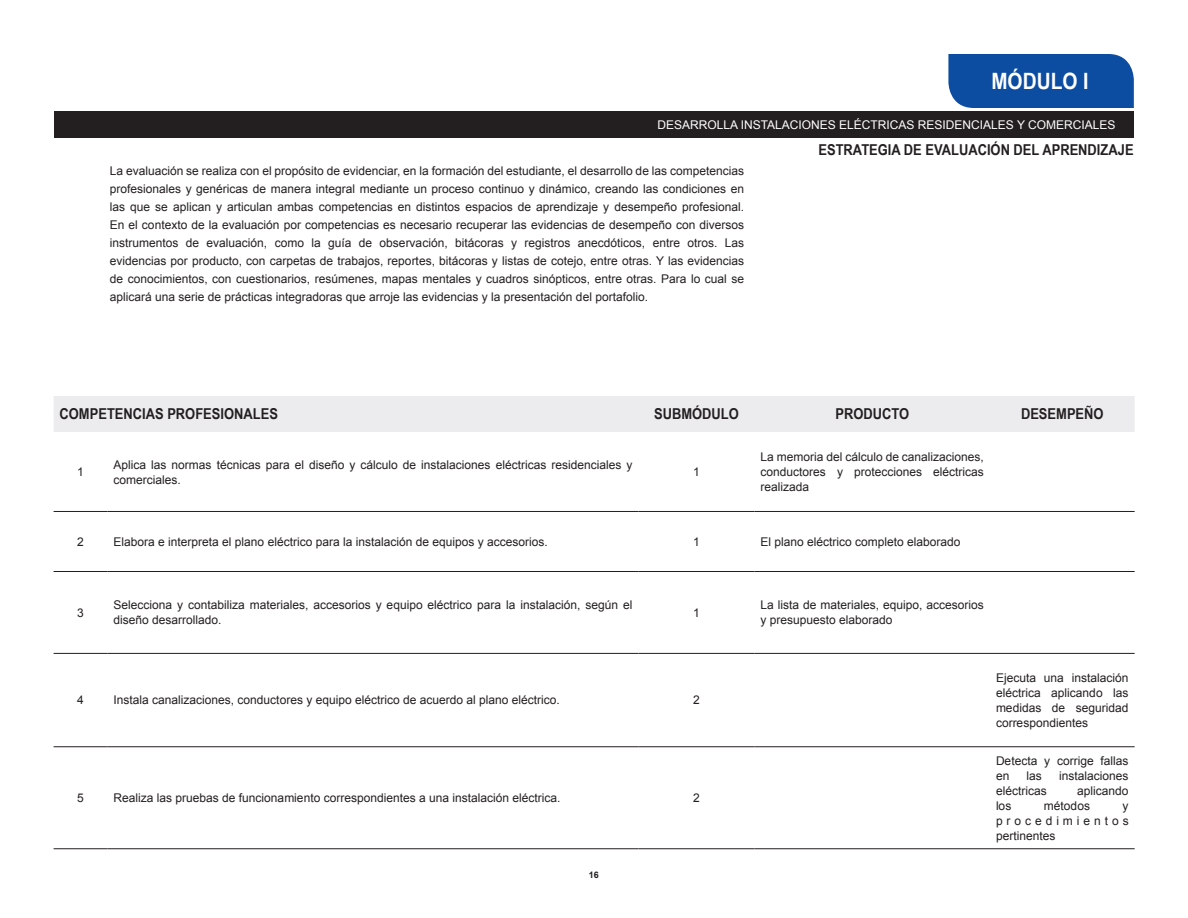
<style>
.page{position:relative;width:1188px;height:918px;background:#fff}
.page>*{position:absolute;margin:0;border:0;box-sizing:border-box;transform-origin:0 0}
.t1{font:700 22.5px "Arial Narrow";color:#fff;scale:1.05 1}
.t2{font:700 15px "Arial Narrow";color:#231f20;scale:1.05 1}
.t3{font:12px/15px "Arial";color:#231f20}
.t4{font:12px "Arial";color:#fff}
.t5{font:700 9px "Arial";color:#231f20}
</style>
<div class="page">
<div style="left:54px;top:396px;width:1081px;height:36px;background:#ececee"></div>
<hr style="left:54px;top:511px;width:54px;height:1px;background:#231f20">
<hr style="left:108px;top:511px;width:530px;height:1px;background:#231f20">
<hr style="left:638px;top:511px;width:117px;height:1px;background:#231f20">
<hr style="left:755px;top:511px;width:235px;height:1px;background:#231f20">
<hr style="left:990px;top:511px;width:145px;height:1px;background:#231f20">
<hr style="left:54px;top:571px;width:54px;height:1px;background:#231f20">
<hr style="left:108px;top:571px;width:530px;height:1px;background:#231f20">
<hr style="left:638px;top:571px;width:117px;height:1px;background:#231f20">
<hr style="left:755px;top:571px;width:235px;height:1px;background:#231f20">
<hr style="left:990px;top:571px;width:145px;height:1px;background:#231f20">
<hr style="left:54px;top:653px;width:54px;height:1px;background:#231f20">
<hr style="left:108px;top:653px;width:530px;height:1px;background:#231f20">
<hr style="left:638px;top:653px;width:117px;height:1px;background:#231f20">
<hr style="left:755px;top:653px;width:235px;height:1px;background:#231f20">
<hr style="left:990px;top:653px;width:145px;height:1px;background:#231f20">
<hr style="left:54px;top:746px;width:54px;height:1px;background:#231f20">
<hr style="left:108px;top:746px;width:530px;height:1px;background:#231f20">
<hr style="left:638px;top:746px;width:117px;height:1px;background:#231f20">
<hr style="left:755px;top:746px;width:235px;height:1px;background:#231f20">
<hr style="left:990px;top:746px;width:145px;height:1px;background:#231f20">
<hr style="left:54px;top:848px;width:54px;height:1px;background:#231f20">
<hr style="left:108px;top:848px;width:530px;height:1px;background:#231f20">
<hr style="left:638px;top:848px;width:117px;height:1px;background:#231f20">
<hr style="left:755px;top:848px;width:235px;height:1px;background:#231f20">
<hr style="left:990px;top:848px;width:145px;height:1px;background:#231f20">
<div style="left:54px;top:111px;width:1080px;height:26px;background:#231f20"></div>
<div style="left:948px;top:54px;width:186px;height:54px;background:#0d4da1"></div>
<p class="t1" style="left:991px;top:64px;width:94px">MÓDULO I</p>
<p class="t4" style="left:657px;top:117px;width:460px">DESARROLLA INSTALACIONES ELÉCTRICAS RESIDENCIALES Y COMERCIALES</p>
<p class="t3" style="left:110px;top:162px;width:636px;line-height:18px;text-align:justify">La evaluación se realiza con el propósito de evidenciar, en la formación del estudiante, el desarrollo de las competencias profesionales y genéricas de manera integral mediante un proceso continuo y dinámico, creando las condiciones en las que se aplican y articulan ambas competencias en distintos espacios de aprendizaje y desempeño profesional.<br>En el contexto de la evaluación por competencias es necesario recuperar las evidencias de desempeño con diversos instrumentos de evaluación, como la guía de observación, bitácoras y registros anecdóticos, entre otros. Las evidencias por producto, con carpetas de trabajos, reportes, bitácoras y listas de cotejo, entre otras. Y las evidencias de conocimientos, con cuestionarios, resúmenes, mapas mentales y cuadros sinópticos, entre otras. Para lo cual se aplicará una serie de prácticas integradoras que arroje las evidencias y la presentación del portafolio.</p>
<p class="t2" style="left:818px;top:138px;width:302px">ESTRATEGIA DE EVALUACIÓN DEL APRENDIZAJE</p>
<p class="t2" style="left:60px;top:403px;width:209px">COMPETENCIAS PROFESIONALES</p>
<p class="t2" style="left:654px;top:403px;width:82px">SUBMÓDULO</p>
<p class="t2" style="left:835px;top:403px;width:72px">PRODUCTO</p>
<p class="t2" style="left:1021px;top:403px;width:80px">DESEMPEÑO</p>
<p class="t3" style="left:77px;top:465px;width:8px">1</p>
<p class="t3" style="left:114px;top:457px;width:520px">Aplica las normas técnicas para el diseño y cálculo de instalaciones eléctricas residenciales y comerciales.</p>
<p class="t3" style="left:693px;top:465px;width:8px">1</p>
<p class="t3" style="left:761px;top:450px;width:225px;text-align:justify">La memoria del cálculo de canalizaciones, conductores y protecciones eléctricas realizada</p>
<p class="t3" style="left:77px;top:534px;width:8px">2</p>
<p class="t3" style="left:114px;top:534px;width:436px">Elabora e interpreta el plano eléctrico para la instalación de equipos y accesorios.</p>
<p class="t3" style="left:693px;top:534px;width:8px">1</p>
<p class="t3" style="left:761px;top:534px;width:202px">El plano eléctrico completo elaborado</p>
<p class="t3" style="left:77px;top:605px;width:8px">3</p>
<p class="t3" style="left:114px;top:598px;width:520px">Selecciona y contabiliza materiales, accesorios y equipo eléctrico para la instalación, según el diseño desarrollado.</p>
<p class="t3" style="left:693px;top:605px;width:8px">1</p>
<p class="t3" style="left:761px;top:598px;width:225px">La lista de materiales, equipo, accesorios y presupuesto elaborado</p>
<p class="t3" style="left:77px;top:693px;width:8px">4</p>
<p class="t3" style="left:114px;top:693px;width:448px">Instala canalizaciones, conductores y equipo eléctrico de acuerdo al plano eléctrico.</p>
<p class="t3" style="left:693px;top:693px;width:8px">2</p>
<p class="t3" style="left:77px;top:791px;width:8px">5</p>
<p class="t3" style="left:114px;top:791px;width:448px">Realiza las pruebas de funcionamiento correspondientes a una instalación eléctrica.</p>
<p class="t3" style="left:693px;top:791px;width:8px">2</p>
<p class="t5" style="left:589px;top:868px;width:12px">16</p>
<p class="t3" style="left:996px;top:670px;width:134px;text-align:justify">Ejecuta una instalación eléctrica aplicando las medidas de seguridad correspondientes</p>
<p class="t3" style="left:996px;top:753px;width:134px">Detecta y corrige fallas en</p>
<p class="t3" style="left:1027px;top:768px;width:17px">las</p>
<p class="t3" style="left:1059px;top:768px;width:71px">instalaciones</p>
<p class="t3" style="left:996px;top:783px;width:52px">eléctricas</p>
<p class="t3" style="left:1077px;top:783px;width:53px">aplicando</p>
<p class="t3" style="left:996px;top:798px;width:17px">los</p>
<p class="t3" style="left:1044px;top:798px;width:48px">métodos</p>
<p class="t3" style="left:996px;top:798px;width:134px;text-align:justify;text-indent:127px">y procedimientos pertinentes</p>
</div>
